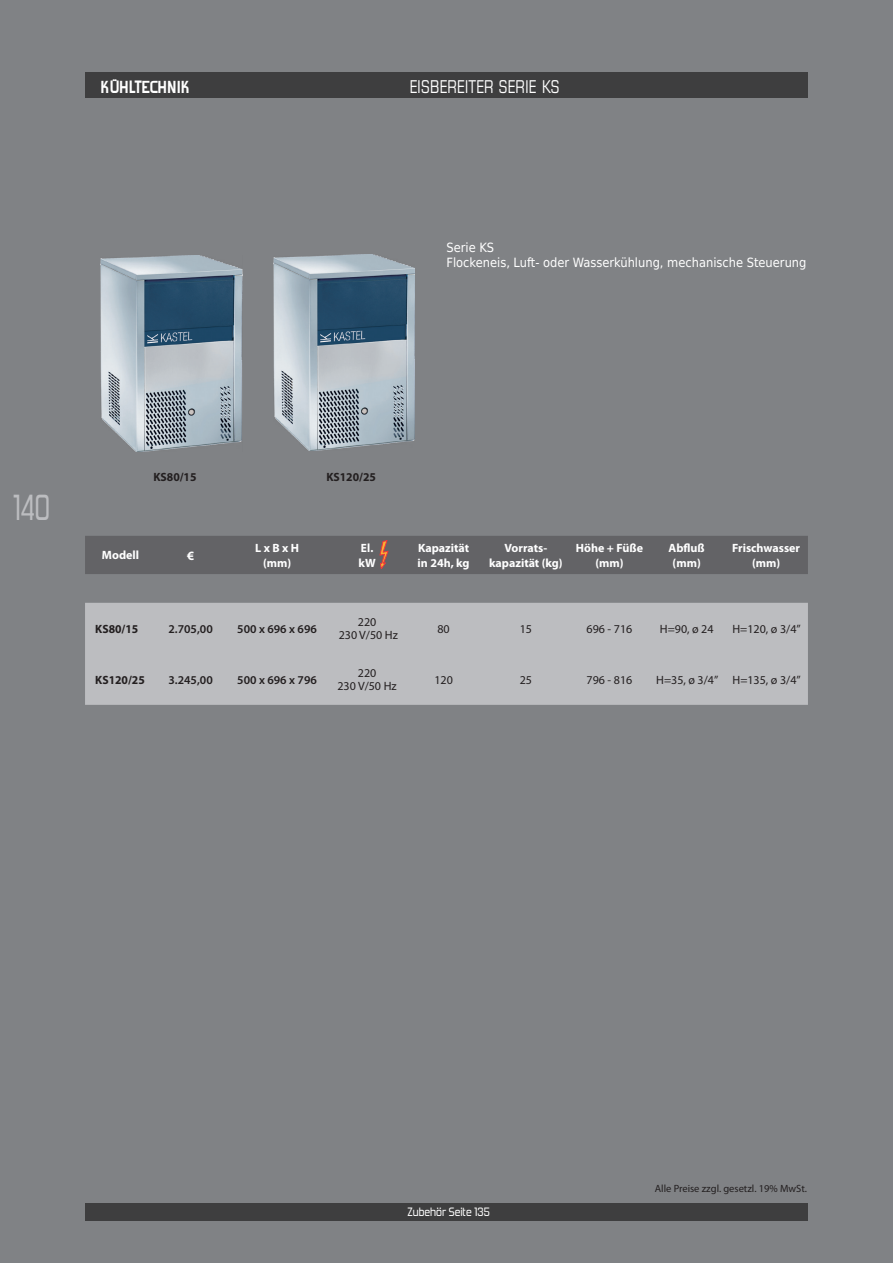
<style>
.page{position:relative;width:893px;height:1263px;background:#808285}
.page>*{position:absolute;margin:0;border:0;box-sizing:border-box;transform-origin:0 0}
.t1{font:36px "Forgotten Futurist Rg";color:#bcbdc0;scale:.8 1}
.t2{font:700 19.95px "Forgotten Futurist";color:#fff}
.t3{font:17.7px "MK Sans Tall X";letter-spacing:.02em;color:#fff;scale:.95 1}
.t4{font:12.75px/15.3px "DejaVu LGC Sans Condensed";color:#fff}
.t5{font:700 12.75px "Myriad Pro";color:#fff}
.t6{font:700 12px/14.4px "Myriad Pro";color:#fff;text-align:center}
.t7{font:12px/12.8px "Myriad Pro";color:#231f20;text-align:center}
.t8{font:600 12px "Myriad Pro";color:#231f20}
.t9{font:700 12px "Myriad Pro";color:#231f20}
.t10{font:12px "Forgotten Futurist Rg";color:#fff}
.t11{font:700 12px/14.4px "Myriad Pro";color:#fff;scale:.95 1}
.t12{font:10.5px "Myriad Pro";color:#231f20}
</style>
<div class="page">
<div style="left:85px;top:1203px;width:723px;height:17px;background:#3e3e3f"></div>
<div style="left:85px;top:72px;width:723px;height:26px;background:#3e3e3f"></div>
<div style="left:85px;top:536px;width:723px;height:38px;background:#636366"></div>
<div style="left:85px;top:603px;width:723px;height:102px;background:#bcbdc0"></div>
<img style="left:101px;top:255px;width:142px;height:197px">
<img style="left:273px;top:254px;width:142px;height:197px">
<h2 class="t2" style="left:100px;top:78px;width:91px">KÜHLTECHNIK</h2>
<h3 class="t3" style="left:410px;top:75px;width:159px">EISBEREITER SERIE KS</h3>
<p class="t4" style="left:446px;top:240px;width:361px">Serie KS<br>Flockeneis, Luft- oder Wasserkühlung, mechanische Steuerung</p>
<h1 class="t1" style="left:13px;top:485px;width:48px">140</h1>
<p class="t9" style="left:153px;top:469px;width:45px">KS80/15</p>
<p class="t9" style="left:326px;top:469px;width:51px">KS120/25</p>
<p class="t6" style="left:102px;top:548px;width:39px">Modell</p>
<p class="t5" style="left:187px;top:547px;width:9px">€</p>
<p class="t6" style="left:255px;top:541px;width:45px">L x B x H (mm)</p>
<p class="t11" style="left:359px;top:541px;width:20px">El. kW</p>
<p class="t6" style="left:418px;top:541px;width:53px;text-align:left">Kapazität in 24h, kg</p>
<p class="t6" style="left:489px;top:541px;width:75px">Vorrats&shy;kapazität (kg)</p>
<p class="t6" style="left:576px;top:541px;width:69px">Höhe + Füße (mm)</p>
<p class="t6" style="left:669px;top:541px;width:38px">Abfluß (mm)</p>
<p class="t6" style="left:732px;top:541px;width:70px">Frischwasser (mm)</p>
<p class="t9" style="left:95px;top:621px;width:45px">KS80/15</p>
<p class="t8" style="left:169px;top:621px;width:46px">2.705,00</p>
<p class="t8" style="left:237px;top:621px;width:81px">500 x 696 x 696</p>
<p class="t7" style="left:339px;top:616px;width:61px">220<br>230 V/50 Hz</p>
<p class="t7" style="left:437px;top:622px;width:14px">80</p>
<p class="t7" style="left:520px;top:622px;width:14px">15</p>
<p class="t7" style="left:587px;top:622px;width:47px">696 - 716</p>
<p class="t7" style="left:660px;top:622px;width:55px">H=90, ø 24</p>
<p class="t7" style="left:732px;top:622px;width:70px">H=120, ø 3/4”</p>
<p class="t9" style="left:95px;top:672px;width:51px">KS120/25</p>
<p class="t8" style="left:169px;top:672px;width:46px">3.245,00</p>
<p class="t8" style="left:237px;top:672px;width:81px">500 x 696 x 796</p>
<p class="t7" style="left:337px;top:667px;width:61px">220<br>230 V/50 Hz</p>
<p class="t7" style="left:434px;top:673px;width:20px">120</p>
<p class="t7" style="left:520px;top:673px;width:14px">25</p>
<p class="t7" style="left:587px;top:673px;width:47px">796 - 816</p>
<p class="t7" style="left:656px;top:673px;width:146px">H=35, ø 3/4” H=135, ø 3/4”</p>
<p class="t10" style="left:407px;top:1205px;width:84px">Zubehör Seite 135</p>
<p class="t12" style="left:655px;top:1182px;width:154px">Alle Preise zzgl. gesetzl. 19% MwSt.</p>
</div>
